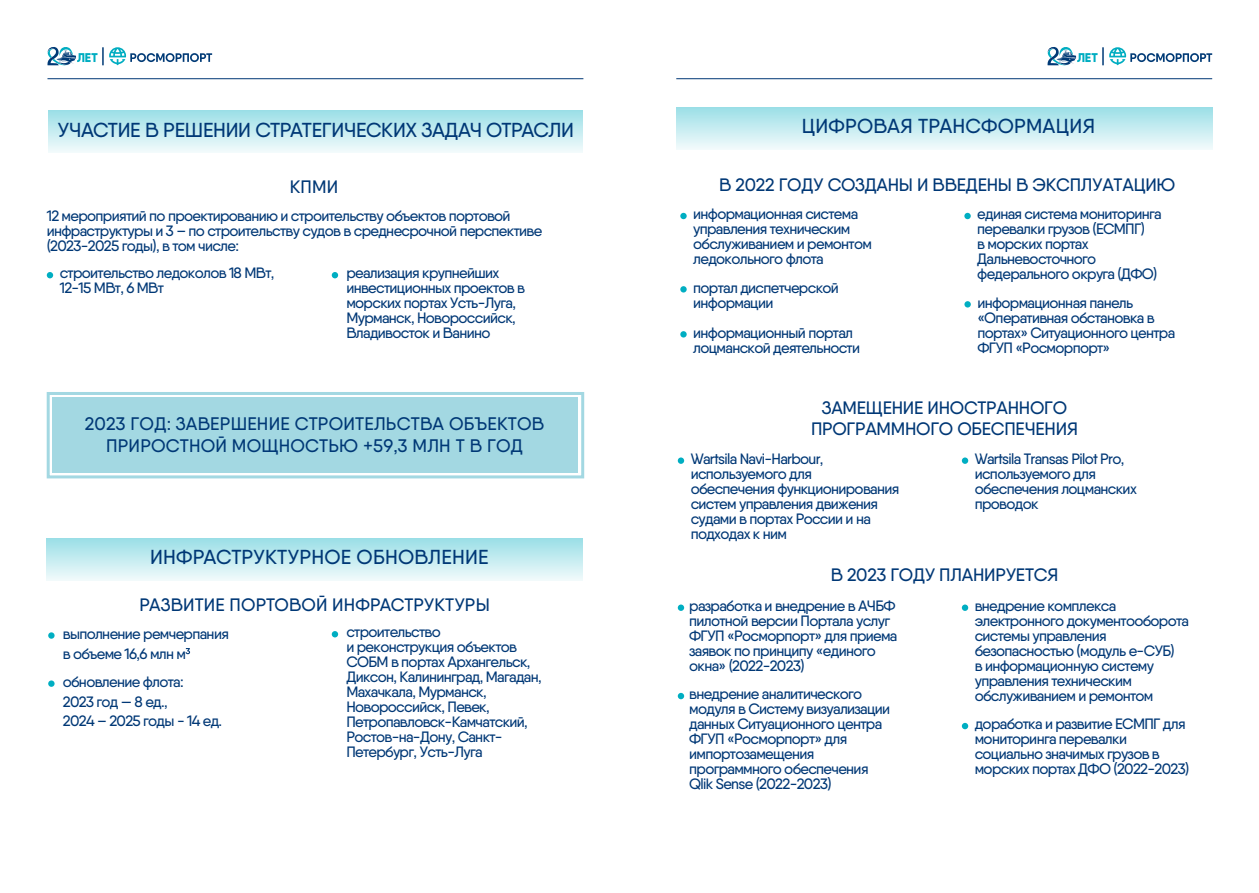
<style>
.page{position:relative;width:1259px;height:893px;background:#fff}
.page>*{position:absolute;margin:0;border:0;box-sizing:border-box;transform-origin:0 0}
.t1{font:500 20.25px "Qanelas";letter-spacing:.01em;color:#003876}
.t2{font:500 20.25px "Qanelas";letter-spacing:-.01em;color:#003876}
.t3{font:500 18.15px/21.8px "Qanelas";letter-spacing:.01em;color:#003876;text-align:center}
.t4{font:500 18px/21.6px "Qanelas";letter-spacing:-.015em;color:#003876;text-align:center}
.t5{font:500 18px "Qanelas";letter-spacing:.01em;color:#003876}
.t6{font:500 15px/15px "Qanelas";letter-spacing:-.045em;color:#003876}
</style>
<div class="page">
<hr style="left:47px;top:78px;width:536px;height:1px;background:#003876">
<svg style="left:47px;top:47px;width:165px;height:19px"></svg>
<svg style="left:47px;top:272px;width:6px;height:6px"></svg>
<svg style="left:332px;top:272px;width:6px;height:6px"></svg>
<div style="left:48px;top:110px;width:535px;height:42px;background:linear-gradient(to bottom,#9bdfe7,#eff9fb)"></div>
<div style="left:47px;top:392px;width:537px;height:86px;border:3px solid #a3d8e2"></div>
<div style="left:53px;top:397px;width:525px;height:76px;background:#a3d8e2"></div>
<svg style="left:48px;top:632px;width:7px;height:7px"></svg>
<svg style="left:186px;top:648px;width:4px;height:6px"></svg>
<div style="left:48px;top:680px;width:7px;height:7px;background:#00aec2;border-radius:50%"></div>
<svg style="left:332px;top:631px;width:6px;height:6px"></svg>
<div style="left:47px;top:538px;width:536px;height:43px;background:linear-gradient(to bottom,#9adee6,#f2fafb)"></div>
<hr style="left:676px;top:78px;width:536px;height:1px;background:#003876">
<svg style="left:1109px;top:47px;width:103px;height:18px"></svg>
<svg style="left:1047px;top:47px;width:56px;height:19px"></svg>
<svg style="left:680px;top:213px;width:6px;height:6px"></svg>
<div style="left:680px;top:286px;width:6px;height:7px;background:#00aec2;border-radius:50%"></div>
<div style="left:680px;top:331px;width:6px;height:7px;background:#00aec2;border-radius:50%"></div>
<svg style="left:964px;top:213px;width:6px;height:6px"></svg>
<div style="left:964px;top:301px;width:7px;height:7px;background:#00aec2;border-radius:50%"></div>
<div style="left:676px;top:107px;width:536px;height:42px;background:linear-gradient(to bottom,#9bdfe7,#eff9fb)"></div>
<div style="left:678px;top:457px;width:6px;height:7px;background:#00aec2;border-radius:50%"></div>
<div style="left:962px;top:457px;width:6px;height:7px;background:#00aec2;border-radius:50%"></div>
<div style="left:678px;top:604px;width:6px;height:7px;background:#00aec2;border-radius:50%"></div>
<svg style="left:678px;top:693px;width:6px;height:6px"></svg>
<div style="left:962px;top:604px;width:6px;height:7px;background:#00aec2;border-radius:50%"></div>
<svg style="left:962px;top:723px;width:6px;height:6px"></svg>
<h1 class="t2" style="left:58px;top:119px;width:518px">УЧАСТИЕ В РЕШЕНИИ СТРАТЕГИЧЕСКИХ ЗАДАЧ ОТРАСЛИ</h1>
<p class="t4" style="left:290px;top:176px;width:50px">КПМИ</p>
<p class="t6" style="left:47px;top:209px;width:497px">12 мероприятий по проектированию и строительству объектов портовой инфраструктуры и 3 – по строительству судов в среднесрочной перспективе (2023-2025 годы), в том числе:</p>
<p class="t6" style="left:60px;top:266px;width:216px">строительство ледоколов 18 МВт,<br>12-15 МВт, 6 МВт</p>
<p class="t6" style="left:346px;top:266px;width:180px">реализация крупнейших инвестиционных проектов в морских портах Усть-Луга,<br>Мурманск, Новороссийск,<br>Владивосток и Ванино</p>
<p class="t3" style="left:85px;top:413px;width:461px">2023 ГОД: ЗАВЕРШЕНИЕ СТРОИТЕЛЬСТВА ОБЪЕКТОВ<br>ПРИРОСТНОЙ МОЩНОСТЬЮ +59,3 МЛН Т В ГОД</p>
<h1 class="t1" style="left:150px;top:547px;width:340px">ИНФРАСТРУКТУРНОЕ ОБНОВЛЕНИЕ</h1>
<p class="t5" style="left:140px;top:596px;width:352px">РАЗВИТИЕ ПОРТОВОЙ ИНФРАСТРУКТУРЫ</p>
<p class="t6" style="left:63px;top:624px;width:168px;line-height:19.8px">выполнение ремчерпания в объеме 16,6 млн м</p>
<p class="t6" style="left:63px;top:672px;width:161px;line-height:19.8px">обновление флота:<br>2023 год — 8 ед.,<br>2024 – 2025 годы - 14 ед.</p>
<p class="t6" style="left:346px;top:625px;width:197px">строительство<br>и реконструкция объектов<br>СОБМ в портах Архангельск,<br>Диксон, Калининград, Магадан,<br>Махачкала, Мурманск,<br>Новороссийск, Певек,<br>Петропавловск-Камчатский,<br>Ростов-на-Дону, Санкт-<br>Петербург, Усть-Луга</p>
<h1 class="t1" style="left:802px;top:116px;width:295px">ЦИФРОВАЯ ТРАНСФОРМАЦИЯ</h1>
<p class="t4" style="left:719px;top:174px;width:458px">В 2022 ГОДУ СОЗДАНЫ И ВВЕДЕНЫ В ЭКСПЛУАТАЦИЮ</p>
<p class="t6" style="left:693px;top:207px;width:180px">информационная система управления техническим обслуживанием и ремонтом ледокольного флота</p>
<p class="t6" style="left:693px;top:280px;width:147px">портал диспетчерской информации</p>
<p class="t6" style="left:693px;top:325px;width:168px">информационный портал лоцманской деятельности</p>
<p class="t6" style="left:977px;top:207px;width:186px">единая система мониторинга перевалки грузов (ЕСМПГ)<br>в морских портах<br>Дальневосточного федерального округа (ДФО)</p>
<p class="t6" style="left:977px;top:295px;width:199px">информационная панель «Оперативная обстановка в портах» Ситуационного центра<br>ФГУП «Росморпорт»</p>
<p class="t4" style="left:811px;top:397px;width:269px">ЗАМЕЩЕНИЕ ИНОСТРАННОГО<br>ПРОГРАММНОГО ОБЕСПЕЧЕНИЯ</p>
<p class="t6" style="left:690px;top:451px;width:210px">Wartsila Navi-Harbour, используемого для обеспечения функционирования систем управления движения судами в портах России и на подходах к ним</p>
<p class="t6" style="left:974px;top:451px;width:164px">Wartsila Transas Pilot Pro, используемого для обеспечения лоцманских проводок</p>
<p class="t4" style="left:830px;top:565px;width:229px">В 2023 ГОДУ ПЛАНИРУЕТСЯ</p>
<p class="t6" style="left:689px;top:599px;width:210px">разработка и внедрение в АЧБФ пилотной версии Портала услуг<br>ФГУП «Росморпорт» для приема заявок по принципу «единого окна» (2022-2023)</p>
<p class="t6" style="left:689px;top:687px;width:203px">внедрение аналитического модуля в Систему визуализации данных Ситуационного центра<br>ФГУП «Росморпорт» для импортозамещения программного обеспечения<br>Qlik Sense (2022-2023)</p>
<p class="t6" style="left:974px;top:599px;width:216px">внедрение комплекса электронного документооборота системы управления безопасностью (модуль е-СУБ)<br>в информационную систему управления техническим обслуживанием и ремонтом</p>
<p class="t6" style="left:974px;top:717px;width:216px">доработка и развитие ЕСМПГ для мониторинга перевалки социально значимых грузов в морских портах ДФО (2022-2023)</p>
</div>
